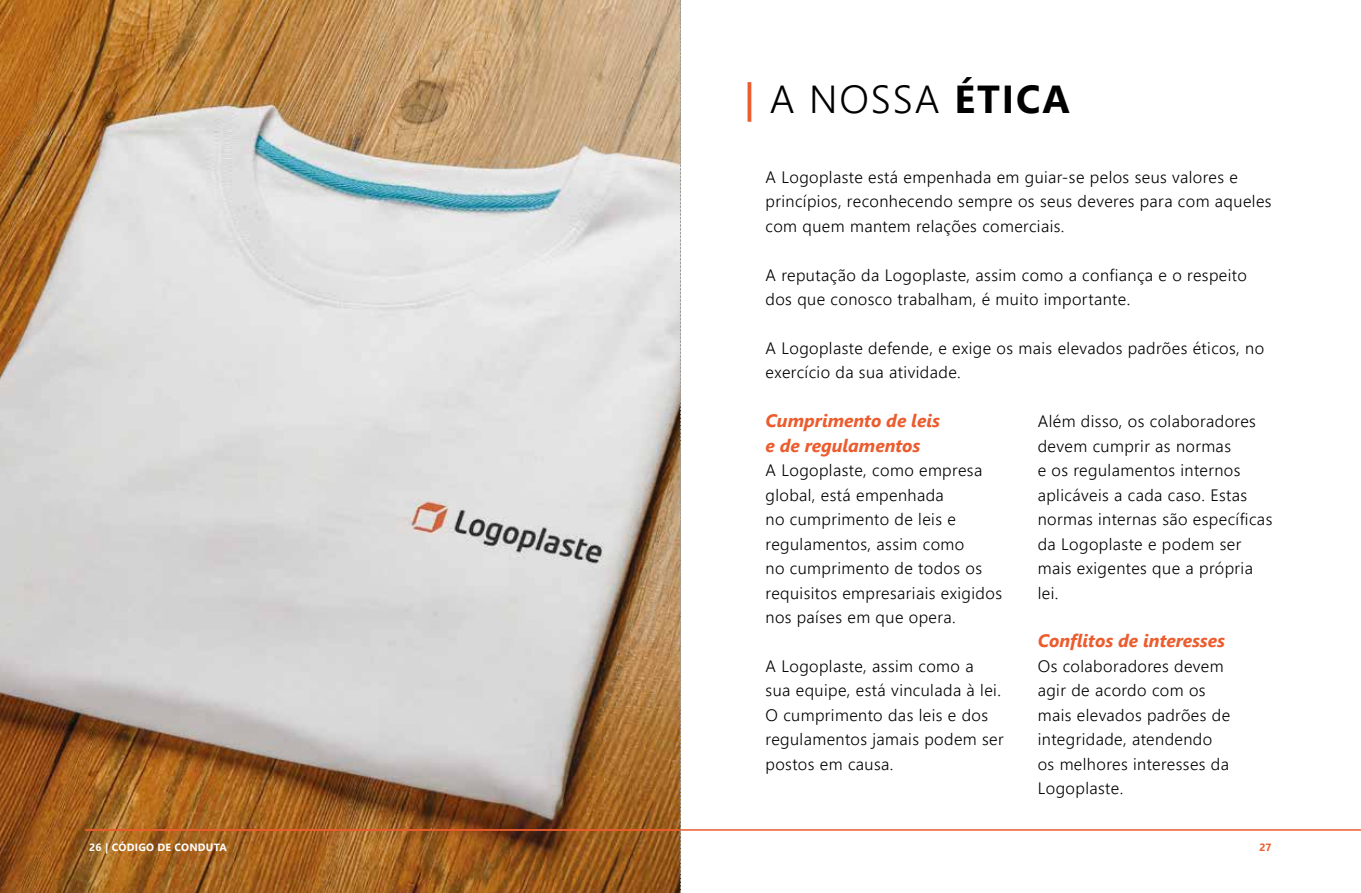
<style>
.page{position:relative;width:1361px;height:893px;background:#fff}
.page>*{position:absolute;margin:0;border:0;box-sizing:border-box;transform-origin:0 0}
.t1{font:300 39px "Segoe UI";letter-spacing:.05em;color:#000}
.t2{font:italic 700 18px/24.5px "Segoe UI";color:#eb5c2e}
.t3{font:300 16.5px/24.5px "Segoe UI";letter-spacing:.025em;color:#000}
.t4{font:700 10.5px "Segoe UI";letter-spacing:.025em;color:#fff}
.t5{font:700 10.5px "Segoe UI";color:#eb5c2e}
.s1{font-weight:600;color:#eb5c2e}
.s2{font-weight:700}
</style>
<div class="page">
<img style="left:0;top:0;width:680px;height:893px">
<hr style="left:680px;top:829px;width:681px;height:2px;background:#eb5c2e">
<hr style="left:85px;top:829px;width:595px;height:2px;background:#eb5c2e">
<svg style="left:680px;top:0;width:1px;height:893px"></svg>
<h1 class="t1" style="left:744px;top:68px;width:327px"><span class="s1">|</span> A NOSSA <span class="s2">ÉTICA</span></h1>
<p class="t3" style="left:765px;top:164px;width:507px">A Logoplaste está empenhada em guiar-se pelos seus valores e princípios, reconhecendo sempre os seus deveres para com aqueles com quem mantem relações comerciais.</p>
<p class="t3" style="left:765px;top:262px;width:483px">A reputação da Logoplaste, assim como a confiança e o respeito dos que conosco trabalham, é muito importante.</p>
<p class="t3" style="left:765px;top:335px;width:500px">A Logoplaste defende, e exige os mais elevados padrões éticos, no exercício da sua atividade.</p>
<p class="t2" style="left:765px;top:407px;width:176px">Cumprimento de leis e de regulamentos</p>
<p class="t3" style="left:765px;top:458px;width:238px">A Logoplaste, como empresa global, está empenhada<br>no cumprimento de leis e regulamentos, assim como<br>no cumprimento de todos os requisitos empresariais exigidos nos países em que opera.</p>
<p class="t3" style="left:765px;top:653px;width:240px">A Logoplaste, assim como a<br>sua equipe, está vinculada à lei.<br>O cumprimento das leis e dos regulamentos jamais podem ser postos em causa.</p>
<p class="t3" style="left:1037px;top:409px;width:236px">Além disso, os colaboradores devem cumprir as normas<br>e os regulamentos internos aplicáveis a cada caso. Estas normas internas são específicas da Logoplaste e podem ser mais exigentes que a própria lei.</p>
<p class="t2" style="left:1037px;top:627px;width:189px">Conflitos de interesses</p>
<p class="t3" style="left:1037px;top:653px;width:194px">Os colaboradores devem agir de acordo com os mais elevados padrões de integridade, atendendo os melhores interesses da<br>Logoplaste.</p>
<p class="t4" style="left:89px;top:838px;width:139px">26 | CÓDIGO DE CONDUTA</p>
<p class="t5" style="left:1259px;top:838px;width:14px">27</p>
</div>
